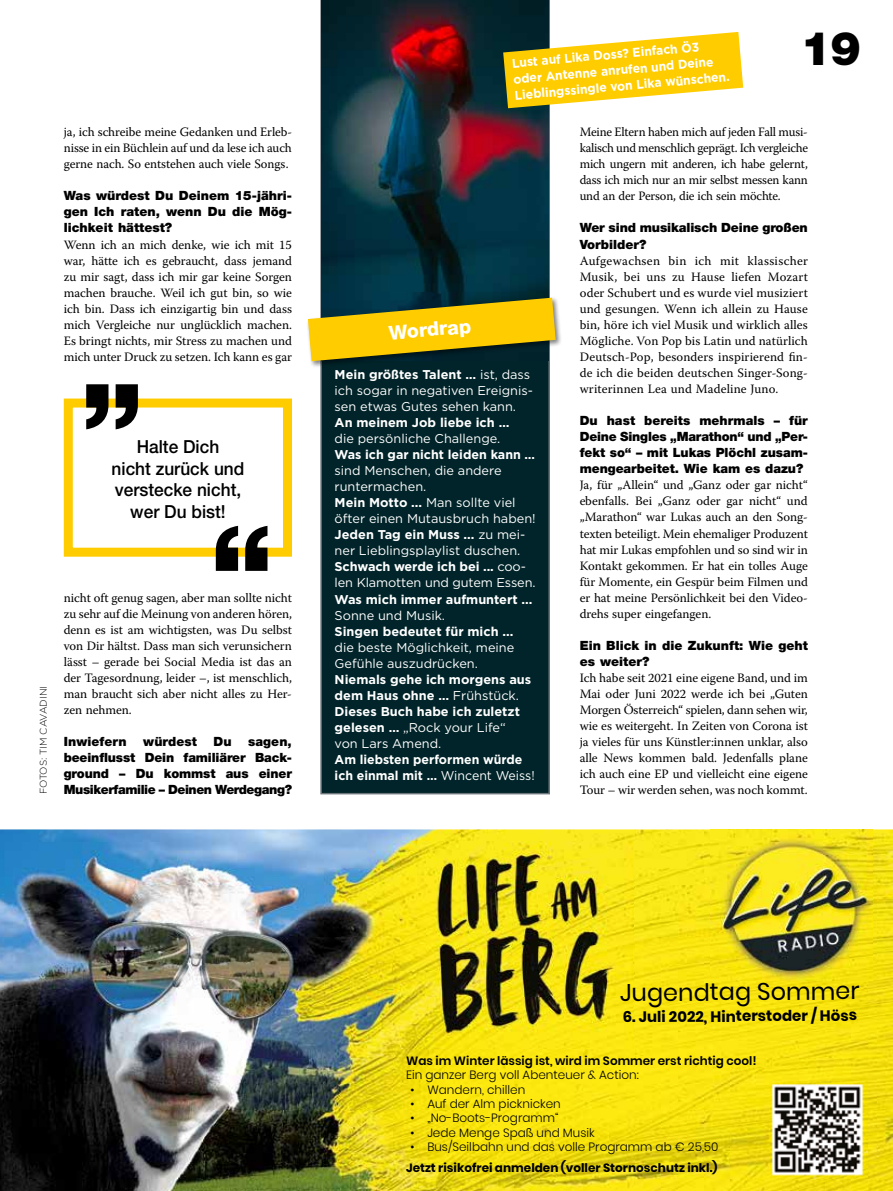
<style>
.page{position:relative;width:893px;height:1191px;background:#fff}
.page>*{position:absolute;margin:0;border:0;box-sizing:border-box;transform-origin:0 0}
.t1{font:900 46.5px "Helvetica Neue LT Pro";color:#000}
.t2{font:24px "Poppins";color:#000}
.t3{font:800 19.5px "Helvetica Neue LT Pro";color:#fff}
.t4{font:500 18px/21.6px "Helvetica Neue LT Pro";color:#000;text-align:center;scale:.96 1}
.t5{font:700 15px "Poppins";color:#000}
.t6{font:12.75px/16px "Warnock Pro";letter-spacing:-.005em;color:#000;text-align:justify}
.t7{font:900 12.75px/16px "Helvetica Neue LT Pro";letter-spacing:-.005em;color:#000;text-align:justify}
.t8{font:12.75px/16px "Gotham";color:#fff}
.t9{font:700 12.75px/16px "Gotham";color:#fff}
.t10{font:700 12.75px/16px "Gotham";color:#fff;scale:.95 1}
.t11{font:300 12px "Poppins";color:#000}
.t12{font:600 12px "Poppins";color:#000}
.t13{font:700 12px "Poppins";color:#000}
.t14{font:300 9.75px "Gotham";color:#000}
.s1{font-weight:700}
.s2{font-weight:400}
</style>
<div class="page">
<div style="left:64px;top:398px;width:228px;height:158px;border:9px solid #fc0"></div>
<svg style="left:86px;top:384px;width:52px;height:45px"></svg>
<svg style="left:216px;top:526px;width:51px;height:45px"></svg>
<div style="left:320px;top:0;width:230px;height:794px;background:#002429"></div>
<img style="left:322px;top:0;width:226px;height:296px">
<div style="left:306px;top:296px;width:257px;height:72px;background:#000;opacity:.5"></div>
<svg style="left:308px;top:298px;width:248px;height:63px;background:#b19b17"></svg>
<svg style="left:503px;top:32px;width:240px;height:76px"></svg>
<img style="left:0;top:829px;width:893px;height:362px">
<img style="left:769px;top:1081px;width:98px;height:97px">
<img style="left:710px;top:829px;width:163px;height:151px">
<img style="left:401px;top:841px;width:233px;height:207px">
<p class="t6" style="left:64px;top:124px;width:230px">ja, ich schreibe meine Gedanken und Erleb&shy;nisse in ein Büchlein auf und da lese ich auch gerne nach. So entstehen auch viele Songs.</p>
<p class="t7" style="left:64px;top:188px;width:230px">Was würdest Du Deinem 15-jähri&shy;gen Ich raten, wenn Du die Mög&shy;lichkeit hättest?</p>
<p class="t6" style="left:64px;top:236px;width:230px">Wenn ich an mich denke, wie ich mit 15 war, hätte ich es gebraucht, dass jemand zu mir sagt, dass ich mir gar keine Sorgen machen brauche. Weil ich gut bin, so wie ich bin. Dass ich einzigartig bin und dass mich Vergleiche nur unglücklich machen.<br>Es bringt nichts, mir Stress zu machen und mich unter Druck zu setzen. Ich kann es gar</p>
<h3 class="t4" style="left:112px;top:436px;width:140px">Halte Dich<br>nicht zurück und verstecke nicht, wer Du bist!</h3>
<p class="t14" style="left:37px;top:794px;width:110px;rotate:-90deg">FOTOS: TIM CAVADINI</p>
<p class="t6" style="left:64px;top:589px;width:230px">nicht oft genug sagen, aber man sollte nicht zu sehr auf die Meinung von anderen hören, denn es ist am wichtigsten, was Du selbst von Dir hältst. Dass man sich verunsichern lässt – gerade bei Social Media ist das an der Tagesordnung, leider –, ist menschlich, man braucht sich aber nicht alles zu Her&shy;zen nehmen.</p>
<p class="t7" style="left:64px;top:733px;width:64px">Inwiefern</p>
<p class="t7" style="left:143px;top:733px;width:55px">würdest</p>
<p class="t7" style="left:213px;top:733px;width:20px">Du</p>
<p class="t7" style="left:64px;top:733px;width:230px;text-indent:184px">sagen, beeinflusst Dein familiärer Back&shy;ground – Du kommst aus einer Musikerfamilie – Deinen Werdegang?</p>
<p class="t10" style="left:511px;top:55px;width:228px;rotate:-5deg">Lust auf Lika Doss? Einfach Ö3 oder Antenne anrufen und Deine<br>Lieblingssingle von Lika wünschen.</p>
<h1 class="t1" style="left:800px;top:21px;width:62px">19</h1>
<h3 class="t3" style="left:388px;top:321px;width:84px;rotate:-5deg">Wordrap</h3>
<p class="t8" style="left:335px;top:366px;width:200px"><span class="s1">Mein größtes Talent …</span> ist, dass ich sogar in negativen Ereignis&shy;sen etwas Gutes sehen kann.</p>
<p class="t9" style="left:335px;top:414px;width:176px">An meinem Job liebe ich …</p>
<p class="t8" style="left:335px;top:430px;width:167px">die persönliche Challenge.</p>
<p class="t9" style="left:335px;top:446px;width:202px">Was ich gar nicht leiden kann …</p>
<p class="t8" style="left:335px;top:462px;width:203px">sind Menschen, die andere runtermachen.<br><span class="s1">Mein Motto ...</span> Man sollte viel öfter einen Mutausbruch haben!<br><span class="s1">Jeden Tag ein Muss ...</span> zu mei&shy;ner Lieblingsplaylist duschen.<br><span class="s1">Schwach werde ich bei ...</span> coo&shy;len Klamotten und gutem Essen.</p>
<p class="t9" style="left:335px;top:591px;width:199px">Was mich immer aufmuntert ...</p>
<p class="t8" style="left:335px;top:607px;width:112px">Sonne und Musik.</p>
<p class="t9" style="left:335px;top:623px;width:180px">Singen bedeutet für mich ...</p>
<p class="t8" style="left:335px;top:639px;width:181px">die beste Möglichkeit, meine<br>Gefühle auszudrücken.</p>
<p class="t9" style="left:335px;top:671px;width:198px">Niemals gehe ich morgens aus dem Haus ohne … <span class="s2">Frühstück.<br></span>Dieses Buch habe ich zuletzt gelesen … <span class="s2">„Rock your Life“ von Lars Amend.</span></p>
<p class="t9" style="left:335px;top:751px;width:202px">Am liebsten performen würde ich einmal mit … <span class="s2">Wincent Weiss!</span></p>
<p class="t6" style="left:580px;top:124px;width:230px">Meine Eltern haben mich auf jeden Fall musi&shy;kalisch und menschlich geprägt. Ich vergleiche mich ungern mit anderen, ich habe gelernt, dass ich mich nur an mir selbst messen kann und an der Person, die ich sein möchte.</p>
<p class="t7" style="left:580px;top:220px;width:230px">Wer sind musikalisch Deine großen<br>Vorbilder?</p>
<p class="t6" style="left:580px;top:252px;width:230px">Aufgewachsen bin ich mit klassischer Musik, bei uns zu Hause liefen Mozart oder Schubert und es wurde viel musiziert und gesungen. Wenn ich allein zu Hause bin, höre ich viel Musik und wirklich alles Mögliche. Von Pop bis Latin und natürlich Deutsch-Pop, besonders inspirierend fin&shy;de ich die beiden deutschen Singer-Song&shy;writerinnen Lea und Madeline Juno.</p>
<p class="t7" style="left:580px;top:412px;width:230px">Du hast bereits mehrmals – für Deine Singles „Marathon“ und „Per&shy;fekt so“ – mit Lukas Plöchl zusam&shy;mengearbeitet. Wie kam es dazu?</p>
<p class="t6" style="left:580px;top:477px;width:230px">Ja, für „Allein“ und „Ganz oder gar nicht“ ebenfalls. Bei „Ganz oder gar nicht“ und „Marathon“ war Lukas auch an den Song&shy;texten beteiligt. Mein ehemaliger Produzent hat mir Lukas empfohlen und so sind wir in Kontakt gekommen. Er hat ein tolles Auge für Momente, ein Gespür beim Filmen und er hat meine Persönlichkeit bei den Video&shy;drehs super eingefangen.</p>
<p class="t7" style="left:580px;top:637px;width:230px">Ein Blick in die Zukunft: Wie geht es weiter?</p>
<p class="t6" style="left:580px;top:669px;width:230px">Ich habe seit 2021 eine eigene Band, und im Mai oder Juni 2022 werde ich bei „Guten Morgen Österreich“ spielen, dann sehen wir, wie es weitergeht. In Zeiten von Corona ist ja vieles für uns Künstler:innen unklar, also alle News kommen bald. Jedenfalls plane ich auch eine EP und vielleicht eine eigene Tour – wir werden sehen, was noch kommt.</p>
<h2 class="t2" style="left:620px;top:978px;width:241px">Jugendtag Sommer</h2>
<p class="t5" style="left:623px;top:1009px;width:236px;rotate:-1deg">6. Juli 2022, Hinterstoder / Höss</p>
<p class="t12" style="left:406px;top:1053px;width:352px">Was im Winter lässig ist, wird im Sommer erst richtig cool!</p>
<p class="t11" style="left:406px;top:1068px;width:234px">Ein ganzer Berg voll Abenteuer &amp; Action:</p>
<p class="t11" style="left:410px;top:1082px;width:117px">• Wandern, chillen</p>
<p class="t11" style="left:410px;top:1096px;width:152px">• Auf der Alm picknicken</p>
<p class="t11" style="left:410px;top:1111px;width:150px">• „No-Boots-Programm“</p>
<p class="t11" style="left:410px;top:1125px;width:186px">• Jede Menge Spaß und Musik</p>
<p class="t11" style="left:410px;top:1140px;width:310px">• Bus/Seilbahn und das volle Programm ab € 25,50</p>
<p class="t13" style="left:406px;top:1160px;width:313px">Jetzt risikofrei anmelden (voller Stornoschutz inkl.)</p>
</div>
